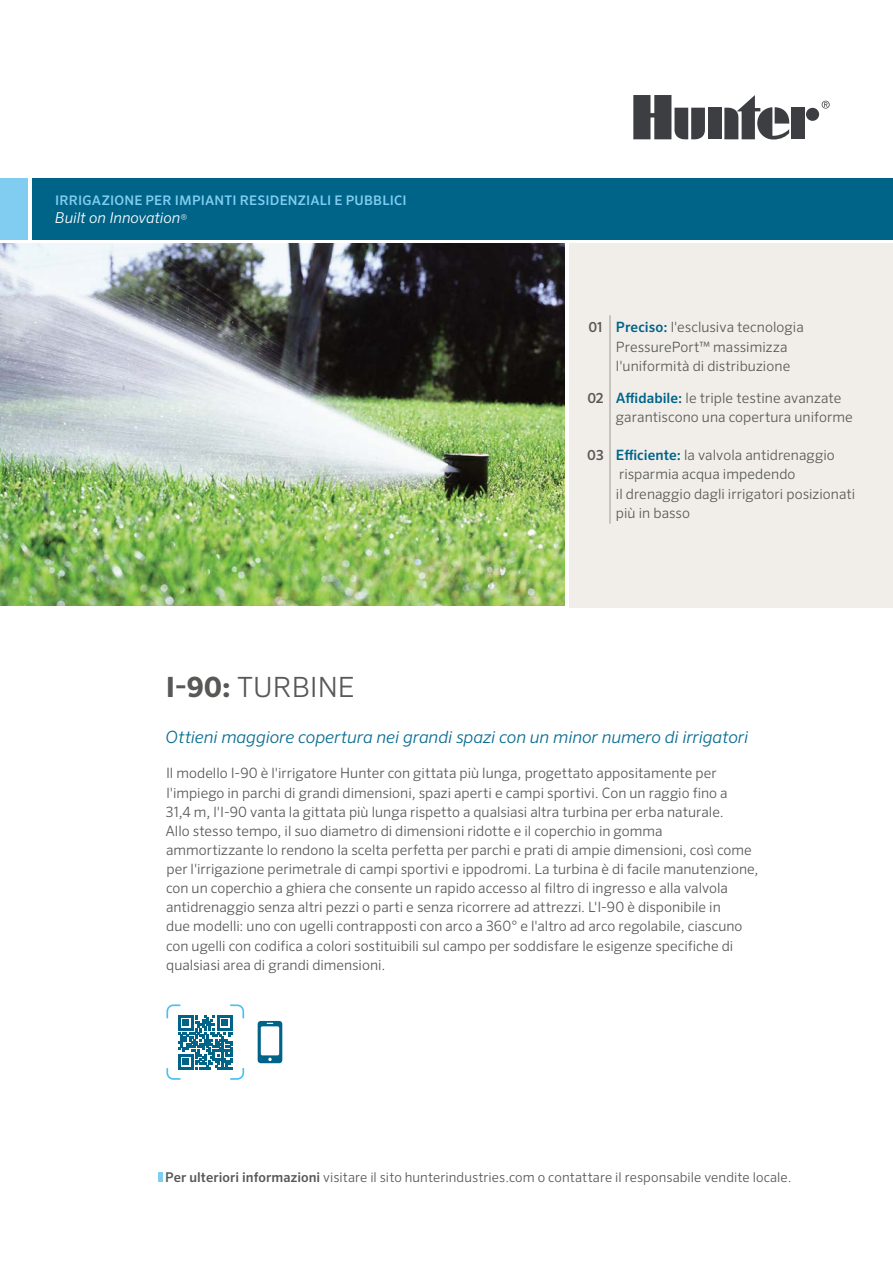
<style>
.page{position:relative;width:893px;height:1263px;background:#fff}
.page>*{position:absolute;margin:0;border:0;box-sizing:border-box;transform-origin:0 0}
.t1{font:300 27.9px "Sero Pro";letter-spacing:-.005em;color:#585956}
.t2{font:italic 300 16.95px "Sero Pro";letter-spacing:-.005em;color:#086d90}
.t3{font:italic 300 15px "Sero Pro";color:#fff}
.t4{font:300 14.25px/19px "Sero Pro";color:#585956}
.t5{font:300 13.5px "Sero Pro";letter-spacing:.005em;color:#585956}
.t6{font:500 13.2px "Sero Pro";letter-spacing:.015em;color:#81cdf2}
.s1{font-style:normal;font-size:12px}
.s2{font-weight:500;font-size:13.8px}
.s3{font-weight:500;color:#006488}
.s4{font-weight:700}
.s5{font-weight:500}
</style>
<div class="page">
<div style="left:569px;top:244px;width:324px;height:364px;background:#f1eeea"></div>
<svg style="left:822px;top:101px;width:8px;height:8px"></svg>
<div style="left:708px;top:108px;width:13px;height:31px;background:#3c3e41"></div>
<div style="left:806px;top:108px;width:13px;height:13px;background:#3c3e41;border-radius:50%"></div>
<div style="left:791px;top:108px;width:14px;height:31px;background:#3c3e41"></div>
<svg style="left:724px;top:95px;width:66px;height:45px"></svg>
<svg style="left:633px;top:95px;width:72px;height:45px"></svg>
<div style="left:32px;top:178px;width:861px;height:61px;background:#006488"></div>
<div style="left:0;top:178px;width:28px;height:61px;background:#81cdf2"></div>
<hr style="left:158px;top:1172px;width:4px;height:10px;background:#81cdf2">
<img style="left:0;top:244px;width:564px;height:362px">
<hr style="left:610px;top:315px;width:1px;height:71px;background:#9c9896">
<hr style="left:610px;top:386px;width:1px;height:57px;background:#9c9896">
<hr style="left:610px;top:443px;width:1px;height:81px;background:#9c9896">
<svg style="left:258px;top:1021px;width:24px;height:42px"></svg>
<svg style="left:166px;top:1004px;width:78px;height:76px"></svg>
<p class="t6" style="left:55px;top:192px;width:353px">IRRIGAZIONE PER IMPIANTI RESIDENZIALI E PUBBLICI</p>
<p class="t3" style="left:55px;top:208px;width:134px">Built on Innovation<span class="s1">®</span></p>
<p class="t4" style="left:616px;top:318px;width:189px;text-indent:-28px"><span class="s2">01</span> <span class="s3">Preciso:</span> l'esclusiva tecnologia<br>PressurePort™ massimizza l'uniformità di distribuzione</p>
<p class="t4" style="left:616px;top:388px;width:238px;text-indent:-29px"><span class="s2">02</span> <span class="s3">Affidabile:</span> le triple testine avanzate garantiscono una copertura uniforme</p>
<p class="t4" style="left:616px;top:446px;width:241px;text-indent:-29px"><span class="s2">03</span> <span class="s3">Efficiente:</span> la valvola antidrenaggio risparmia acqua impedendo<br>il drenaggio dagli irrigatori posizionati più in basso</p>
<h1 class="t1" style="left:166px;top:671px;width:190px"><span class="s4">I-90:</span> TURBINE</h1>
<p class="t2" style="left:166px;top:727px;width:584px">Ottieni maggiore copertura nei grandi spazi con un minor numero di irrigatori</p>
<p class="t4" style="left:165px;top:764px;width:595px">Il modello I-90 è l'irrigatore Hunter con gittata più lunga, progettato appositamente per l'impiego in parchi di grandi dimensioni, spazi aperti e campi sportivi. Con un raggio fino a<br>31,4 m, l'I-90 vanta la gittata più lunga rispetto a qualsiasi altra turbina per erba naturale.<br>Allo stesso tempo, il suo diametro di dimensioni ridotte e il coperchio in gomma ammortizzante lo rendono la scelta perfetta per parchi e prati di ampie dimensioni, così come per l'irrigazione perimetrale di campi sportivi e ippodromi. La turbina è di facile manutenzione, con un coperchio a ghiera che consente un rapido accesso al filtro di ingresso e alla valvola antidrenaggio senza altri pezzi o parti e senza ricorrere ad attrezzi. L'I-90 è disponibile in<br>due modelli: uno con ugelli contrapposti con arco a 360° e l'altro ad arco regolabile, ciascuno con ugelli con codifica a colori sostituibili sul campo per soddisfare le esigenze specifiche di qualsiasi area di grandi dimensioni.</p>
<p class="t5" style="left:165px;top:1169px;width:628px"><span class="s5">Per ulteriori informazioni</span> visitare il sito hunterindustries.com o contattare il responsabile vendite locale.</p>
</div>
